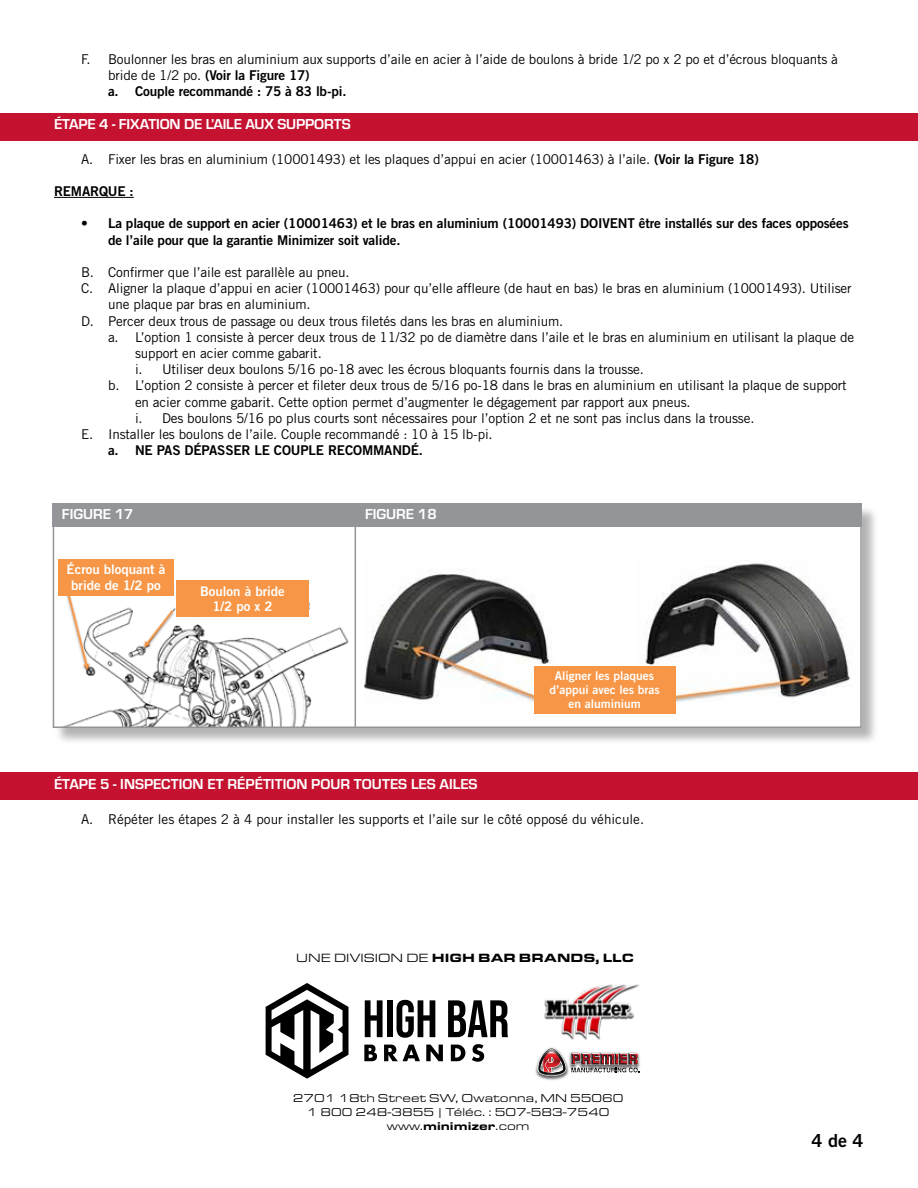
<style>
.page{position:relative;width:918px;height:1188px;background:#fff}
.page>*{position:absolute;margin:0;border:0;box-sizing:border-box;transform-origin:0 0}
.t1{font:18px "Trade Gothic LT Std Bd 2";color:#000}
.t2{font:700 15px "Eurostile";color:#fff}
.t3{font:13.5px "Trade Gothic LT Std";letter-spacing:-.01em;color:#000}
.t4{font:13.5px/16.2px "Trade Gothic LT Std Bd 2";letter-spacing:-.01em;color:#000}
.t5{font:13.2px/15.9px "Trade Gothic LT Std Bd 2";color:#fff;text-align:center}
.t6{font:900 12.45px "Eurostile Ext";color:#000}
.t7{font:12px/14.4px "Trade Gothic LT Std Bd 2";color:#fff;text-align:center}
.t8{font:11.7px/14.1px "Eurostile Ext";color:#000;text-align:center}
.s1{font-family:"Trade Gothic LT Std"}
.s2{font-family:"Trade Gothic LT Std Bd 2"}
.s3{font-weight:400}
.s4{font-weight:900}
</style>
<div class="page">
<div style="left:0;top:113px;width:918px;height:27px;background:#c41230"></div>
<img style="left:535px;top:1047px;width:31px;height:33px">
<img style="left:639px;top:1055px;width:1px;height:13px">
<svg style="left:537px;top:1048px;width:102px;height:28px"></svg>
<img style="left:544px;top:984px;width:96px;height:56px">
<svg style="left:365px;top:1000px;width:18px;height:37px"></svg>
<div style="left:387px;top:1000px;width:6px;height:37px;background:#000"></div>
<svg style="left:397px;top:1000px;width:38px;height:38px"></svg>
<svg style="left:448px;top:1000px;width:60px;height:37px"></svg>
<svg style="left:364px;top:1045px;width:13px;height:16px"></svg>
<svg style="left:384px;top:1045px;width:36px;height:16px"></svg>
<svg style="left:426px;top:1045px;width:17px;height:16px"></svg>
<svg style="left:451px;top:1045px;width:14px;height:16px"></svg>
<svg style="left:472px;top:1044px;width:12px;height:18px"></svg>
<svg style="left:266px;top:983px;width:82px;height:96px"></svg>
<hr style="left:54px;top:197px;width:80px;height:1px;background:#000">
<div style="left:54px;top:505px;width:826px;height:240px;background:#000;opacity:.3"></div>
<div style="left:53px;top:504px;width:809px;height:224px;background:#fff"></div>
<div style="left:53px;top:503px;width:809px;height:24px;background:#939598"></div>
<img style="left:60px;top:580px;width:289px;height:145px">
<img style="left:364px;top:570px;width:186px;height:132px">
<img style="left:645px;top:560px;width:206px;height:142px">
<div style="left:534px;top:666px;width:142px;height:47px;background:#f79646"></div>
<div style="left:53px;top:503px;width:809px;height:225px;border:2px solid #939598"></div>
<hr style="left:355px;top:504px;width:1px;height:224px;background:#939598">
<div style="left:176px;top:581px;width:133px;height:36px;background:#f79646"></div>
<div style="left:58px;top:559px;width:116px;height:36px;background:#f79646"></div>
<div style="left:0;top:772px;width:918px;height:27px;background:#c41230"></div>
<p class="t3" style="left:81px;top:51px;width:759px">F. Boulonner les bras en aluminium aux supports d’aile en acier à l’aide de boulons à bride 1/2 po x 2 po et d’écrous bloquants à</p>
<p class="t4" style="left:108px;top:67px;width:240px"><span class="s1">bride de 1/2 po.</span> (Voir la Figure 17)<br>a. Couple recommandé : 75 à 83 lb-pi.</p>
<p class="t2" style="left:54px;top:114px;width:298px">ÉTAPE 4 - FIXATION DE L’AILE AUX SUPPORTS</p>
<p class="t3" style="left:81px;top:151px;width:679px">A. Fixer les bras en aluminium (10001493) et les plaques d’appui en acier (10001463) à l’aile. <span class="s2">(Voir la Figure 18)</span></p>
<p class="t4" style="left:54px;top:183px;width:81px">REMARQUE :</p>
<p class="t4" style="left:108px;top:215px;width:742px;text-indent:-27px">• La plaque de support en acier (10001463) et le bras en aluminium (10001493) DOIVENT être installés sur des faces opposées de l’aile pour que la garantie Minimizer soit valide.</p>
<p class="t3" style="left:81px;top:264px;width:270px">B. Confirmer que l’aile est parallèle au pneu.</p>
<p class="t3" style="left:81px;top:280px;width:772px">C. Aligner la plaque d’appui en acier (10001463) pour qu’elle affleure (de haut en bas) le bras en aluminium (10001493). Utiliser</p>
<p class="t3" style="left:108px;top:296px;width:204px">une plaque par bras en aluminium.</p>
<p class="t3" style="left:81px;top:313px;width:484px">D. Percer deux trous de passage ou deux trous filetés dans les bras en aluminium.</p>
<p class="t3" style="left:108px;top:329px;width:748px">a. L’option 1 consiste à percer deux trous de 11/32 po de diamètre dans l’aile et le bras en aluminium en utilisant la plaque de</p>
<p class="t3" style="left:135px;top:345px;width:188px">support en acier comme gabarit.</p>
<p class="t3" style="left:135px;top:361px;width:510px">i. Utiliser deux boulons 5/16 po-18 avec les écrous bloquants fournis dans la trousse.</p>
<p class="t3" style="left:108px;top:377px;width:740px">b. L’option 2 consiste à percer et fileter deux trous de 5/16 po-18 dans le bras en aluminium en utilisant la plaque de support</p>
<p class="t3" style="left:135px;top:394px;width:557px">en acier comme gabarit. Cette option permet d’augmenter le dégagement par rapport aux pneus.</p>
<p class="t3" style="left:135px;top:410px;width:621px">i. Des boulons 5/16 po plus courts sont nécessaires pour l’option 2 et ne sont pas inclus dans la trousse.</p>
<p class="t3" style="left:81px;top:426px;width:413px">E. Installer les boulons de l’aile. Couple recommandé : 10 à 15 lb-pi.</p>
<p class="t4" style="left:108px;top:442px;width:317px">a. NE PAS DÉPASSER LE COUPLE RECOMMANDÉ.</p>
<p class="t2" style="left:62px;top:504px;width:73px">FIGURE 17</p>
<p class="t2" style="left:365px;top:504px;width:73px">FIGURE 18</p>
<p class="t5" style="left:67px;top:561px;width:100px">Écrou bloquant à bride de 1/2 po</p>
<p class="t5" style="left:200px;top:583px;width:86px">Boulon à bride<br>1/2 po x 2</p>
<p class="t7" style="left:549px;top:668px;width:112px">Aligner les plaques d’appui avec les bras en aluminium</p>
<p class="t2" style="left:54px;top:774px;width:425px">ÉTAPE 5 - INSPECTION ET RÉPÉTITION POUR TOUTES LES AILES</p>
<p class="t3" style="left:81px;top:811px;width:565px">A. Répéter les étapes 2 à 4 pour installer les supports et l’aile sur le côté opposé du véhicule.</p>
<p class="t6" style="left:296px;top:949px;width:340px"><span class="s3">UNE DIVISION DE</span> HIGH BAR BRANDS, LLC</p>
<p class="t8" style="left:293px;top:1090px;width:332px">2701 18th Street SW, Owatonna, MN 55060<br>1 800 248-3855 | Téléc. : 507-583-7540 www.<span class="s4">minimizer</span>.com</p>
<h1 class="t1" style="left:812px;top:1129px;width:53px">4 de 4</h1>
</div>
